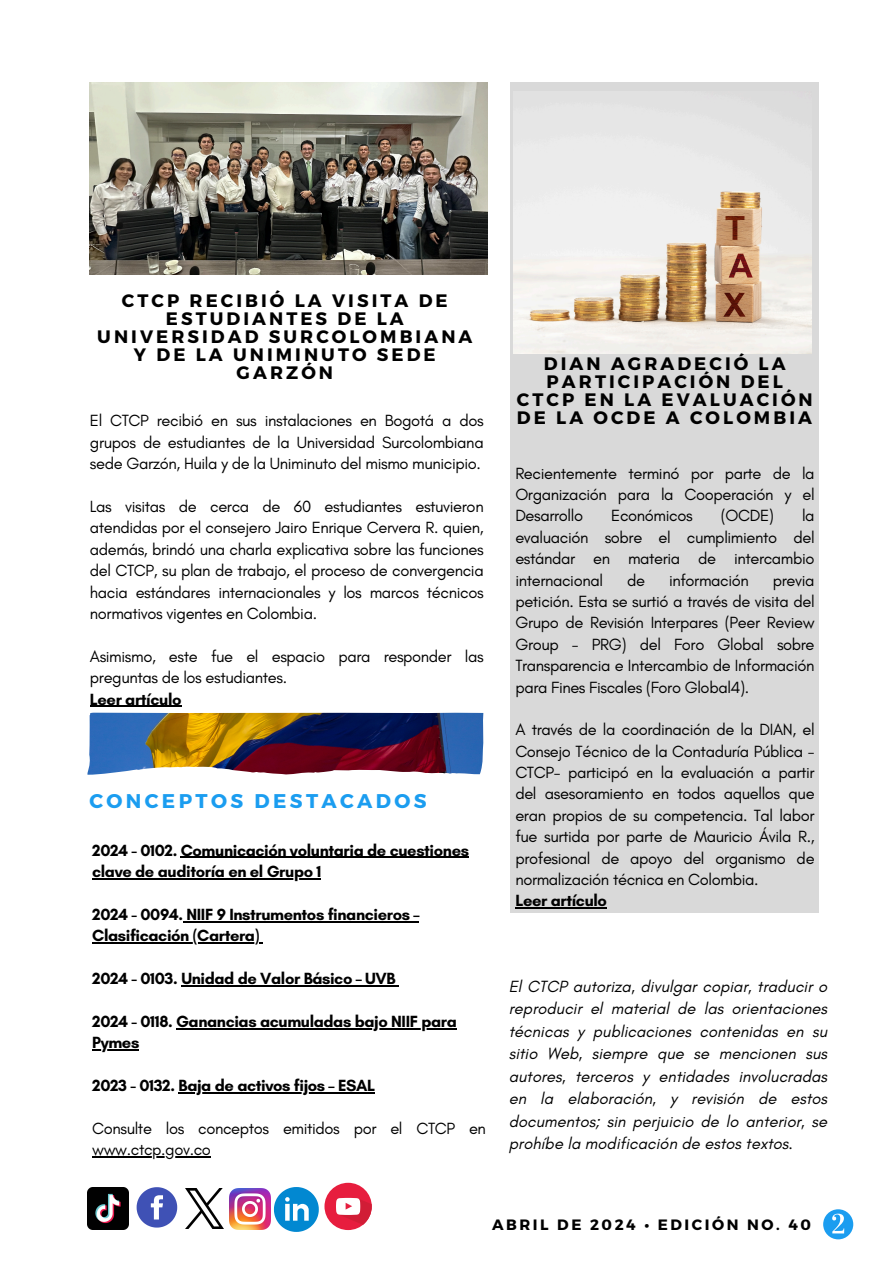
<style>
.page{position:relative;width:894px;height:1264px;background:#fff}
.page>*{position:absolute;margin:0;border:0;box-sizing:border-box;transform-origin:0 0}
.t1{font:700 19.8px "Montserrat";letter-spacing:.17em;color:#1b9df0}
.t2{font:700 18px/18px "Montserrat";letter-spacing:.17em;color:#000;text-align:center}
.t3{font:16.5px/21.3px "Glacial Indifference";letter-spacing:-.025em;color:#000;text-align:justify}
.t4{font:italic 16.5px/22.5px "Glacial Indifference";color:#000;text-align:justify}
.t5{font:700 16.5px "Glacial Indifference";letter-spacing:-.025em;color:#000}
.t6{font:700 15px "Montserrat";letter-spacing:.17em;color:#000}
</style>
<div class="page">
<div style="left:510px;top:82px;width:308px;height:831px;background:#d9d9d9"></div>
<img style="left:513px;top:102px;width:298px;height:251px">
<img style="left:89px;top:82px;width:399px;height:193px">
<svg style="left:823px;top:1209px;width:30px;height:30px"></svg>
<svg style="left:137px;top:1187px;width:40px;height:40px"></svg>
<img style="left:230px;top:1188px;width:40px;height:41px">
<svg style="left:274px;top:1187px;width:45px;height:44px"></svg>
<div style="left:324px;top:1182px;width:47px;height:47px;background:#e71d3e;border-radius:50%"></div>
<svg style="left:336px;top:1197px;width:35px;height:27px"></svg>
<img style="left:87px;top:1187px;width:42px;height:42px">
<img style="left:185px;top:1188px;width:38px;height:40px">
<img style="left:87px;top:712px;width:396px;height:62px">
<hr style="left:515px;top:907px;width:91px;height:1px;background:#000">
<hr style="left:181px;top:856px;width:287px;height:2px;background:#000">
<hr style="left:92px;top:878px;width:229px;height:1px;background:#000">
<hr style="left:186px;top:921px;width:233px;height:1px;background:#000">
<hr style="left:92px;top:942px;width:167px;height:1px;background:#000">
<hr style="left:181px;top:985px;width:214px;height:1px;background:#000">
<hr style="left:176px;top:1027px;width:280px;height:2px;background:#000">
<hr style="left:92px;top:1049px;width:47px;height:1px;background:#000">
<hr style="left:179px;top:1092px;width:195px;height:1px;background:#000">
<hr style="left:92px;top:1156px;width:118px;height:1px;background:#000">
<hr style="left:90px;top:705px;width:91px;height:1px;background:#000">
<p class="t2" style="left:97px;top:290px;width:376px">CTCP RECIBIÓ LA VISITA DE<br>ESTUDIANTES DE LA<br>UNIVERSIDAD SURCOLOMBIANA<br>Y DE LA UNIMINUTO SEDE<br>GARZÓN</p>
<p class="t3" style="left:90px;top:410px;width:395px">El CTCP recibió en sus instalaciones en Bogotá a dos grupos de estudiantes de la Universidad Surcolombiana sede Garzón, Huila y de la Uniminuto del mismo municipio.</p>
<p class="t3" style="left:90px;top:495px;width:395px">Las visitas de cerca de 60 estudiantes estuvieron atendidas por el consejero Jairo Enrique Cervera R. quien, además, brindó una charla explicativa sobre las funciones del CTCP, su plan de trabajo, el proceso de convergencia hacia estándares internacionales y los marcos técnicos normativos vigentes en Colombia.</p>
<h1 class="t3" style="left:90px;top:645px;width:395px">Asimismo, este fue el espacio para responder las preguntas de los estudiantes.</h1>
<p class="t5" style="left:90px;top:688px;width:93px">Leer artículo</p>
<h1 class="t1" style="left:89px;top:788px;width:339px">CONCEPTOS DESTACADOS</h1>
<h3 class="t5" style="left:92px;top:840px;width:378px">2024 - 0102. Comunicación voluntaria de cuestiones</h3>
<h3 class="t5" style="left:92px;top:861px;width:231px">clave de auditoría en el Grupo 1</h3>
<h3 class="t5" style="left:92px;top:904px;width:329px">2024 - 0094. NIIF 9 Instrumentos financieros –</h3>
<h3 class="t5" style="left:92px;top:925px;width:169px">Clasificación (Cartera)</h3>
<h3 class="t5" style="left:92px;top:968px;width:305px">2024 - 0103. Unidad de Valor Básico – UVB</h3>
<h3 class="t5" style="left:92px;top:1011px;width:366px">2024 - 0118. Ganancias acumuladas bajo NIIF para</h3>
<p class="t5" style="left:92px;top:1032px;width:49px">Pymes</p>
<p class="t5" style="left:92px;top:1075px;width:284px">2023 - 0132. Baja de activos fijos – ESAL</p>
<p class="t3" style="left:92px;top:1117px;width:395px">Consulte los conceptos emitidos por el CTCP en</p>
<p class="t3" style="left:92px;top:1138px;width:120px">www.ctcp.gov.co</p>
<p class="t2" style="left:516px;top:353px;width:297px">DIAN AGRADECIÓ LA<br>PARTICIPACIÓN DEL<br>CTCP EN LA EVALUACIÓN<br>DE LA OCDE A COLOMBIA</p>
<p class="t3" style="left:515px;top:462px;width:301px">Recientemente terminó por parte de la Organización para la Cooperación y el Desarrollo</p>
<p class="t3" style="left:515px;top:505px;width:301px;text-indent:286px">la evaluación sobre el cumplimiento del estándar en materia de intercambio internacional</p>
<p class="t3" style="left:611px;top:505px;width:83px">Económicos</p>
<p class="t3" style="left:720px;top:505px;width:55px">(OCDE)</p>
<p class="t3" style="left:626px;top:569px;width:19px">de</p>
<p class="t3" style="left:668px;top:569px;width:81px">información</p>
<p class="t3" style="left:515px;top:569px;width:301px;text-indent:257px">previa petición. Esta se surtió a través de visita del Grupo de Revisión Interpares (Peer Review Group - PRG) del Foro Global sobre Transparencia e Intercambio de Información para Fines Fiscales (Foro Global4).</p>
<p class="t3" style="left:515px;top:718px;width:301px">A través de la coordinación de la DIAN, el Consejo Técnico de la Contaduría Pública - CTCP- participó en la evaluación a partir del asesoramiento en todos aquellos que eran propios de su competencia. Tal labor fue surtida por parte de Mauricio Ávila R., profesional de apoyo del organismo de normalización técnica en Colombia.</p>
<p class="t5" style="left:515px;top:890px;width:93px">Leer artículo</p>
<p class="t4" style="left:508px;top:974px;width:320px">El CTCP autoriza, divulgar copiar, traducir o reproducir el material de las orientaciones técnicas y publicaciones contenidas en su sitio Web, siempre que se mencionen sus autores, terceros y entidades involucradas en la elaboración, y revisión de estos documentos; sin perjuicio de lo anterior, se prohíbe la modificación de estos textos.</p>
<p class="t6" style="left:492px;top:1214px;width:320px">ABRIL DE 2024 • EDICIÓN NO. 40</p>
</div>
